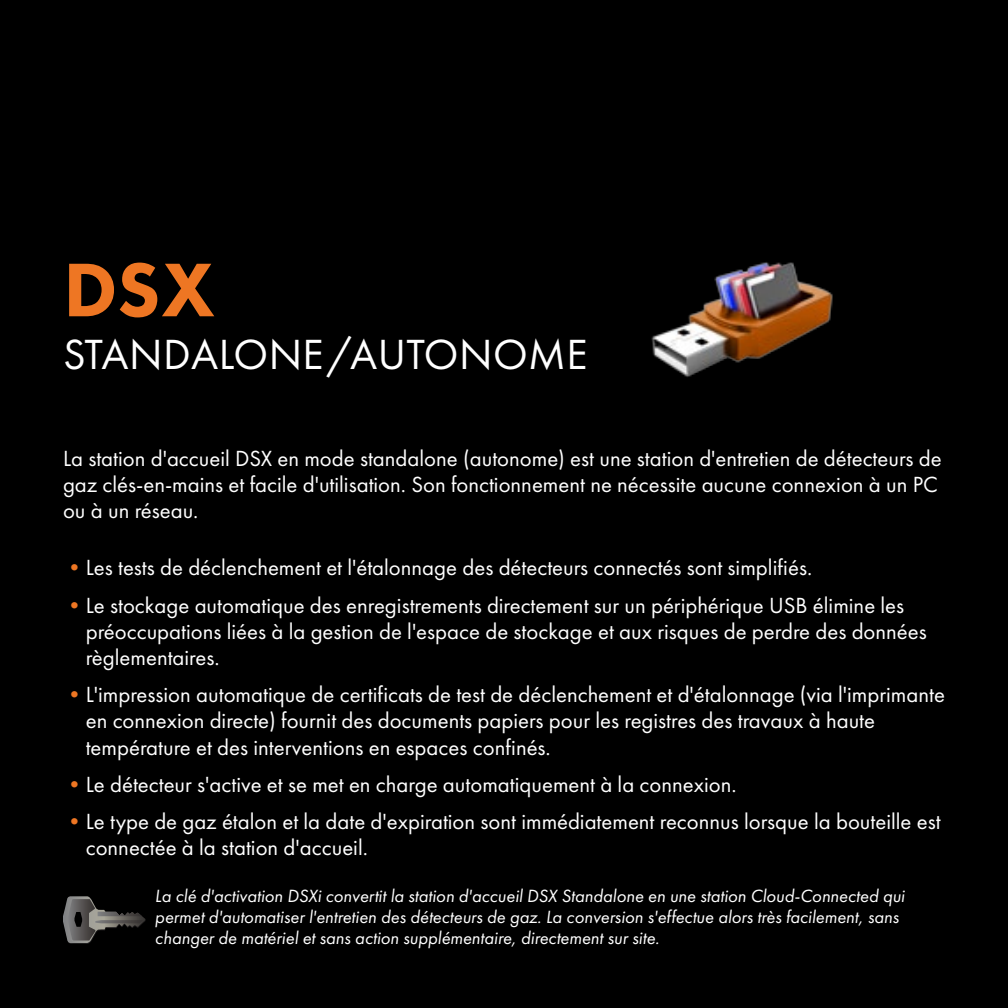
<style>
.page{position:relative;width:1008px;height:1008px;background:#000}
.page>*{position:absolute;margin:0;border:0;box-sizing:border-box;transform-origin:0 0}
.t1{font:800 78.75px "Futura PT";color:#ee7623}
.t2{font:43.75px "Futura PT";letter-spacing:.01em;color:#fff}
.t3{font:22.75px/26.2px "Futura PT";color:#fff}
.t4{font:italic 18.38px/21px "Futura PT";color:#fff}
.s1{color:#ee7623}
</style>
<div class="page">
<img style="left:651px;top:262px;width:182px;height:115px">
<img style="left:70px;top:943px;width:19px;height:1px">
<svg style="left:63px;top:896px;width:82px;height:47px"></svg>
<h1 class="t1" style="left:63px;top:241px;width:153px">DSX</h1>
<h2 class="t2" style="left:63px;top:328px;width:526px">STANDALONE/AUTONOME</h2>
<p class="t3" style="left:63px;top:445px;width:880px">La station d'accueil DSX en mode standalone (autonome) est une station d'entretien de détecteurs de gaz clés-en-mains et facile d'utilisation. Son fonctionnement ne nécessite aucune connexion à un PC ou à un réseau.</p>
<p class="t3" style="left:63px;top:555px;width:751px"><span class="s1">•</span>Les tests de déclenchement et l'étalonnage des détecteurs connectés sont simplifiés.</p>
<p class="t3" style="left:86px;top:592px;width:843px;text-indent:-23px"><span class="s1">•</span>Le stockage automatique des enregistrements directement sur un périphérique USB élimine les préoccupations liées à la gestion de l'espace de stockage et aux risques de perdre des données règlementaires.</p>
<p class="t3" style="left:86px;top:681px;width:861px;text-indent:-23px"><span class="s1">•</span>L'impression automatique de certificats de test de déclenchement et d'étalonnage (via l'imprimante en connexion directe) fournit des documents papiers pour les registres des travaux à haute température et des interventions en espaces confinés.</p>
<p class="t3" style="left:63px;top:771px;width:675px"><span class="s1">•</span>Le détecteur s'active et se met en charge automatiquement à la connexion.</p>
<p class="t3" style="left:86px;top:808px;width:856px;text-indent:-23px"><span class="s1">•</span>Le type de gaz étalon et la date d'expiration sont immédiatement reconnus lorsque la bouteille est connectée à la station d'accueil.</p>
<p class="t4" style="left:155px;top:885px;width:751px">La clé d'activation DSXi convertit la station d'accueil DSX Standalone en une station Cloud-Connected qui permet d'automatiser l'entretien des détecteurs de gaz. La conversion s'effectue alors très facilement, sans changer de matériel et sans action supplémentaire, directement sur site.</p>
</div>
